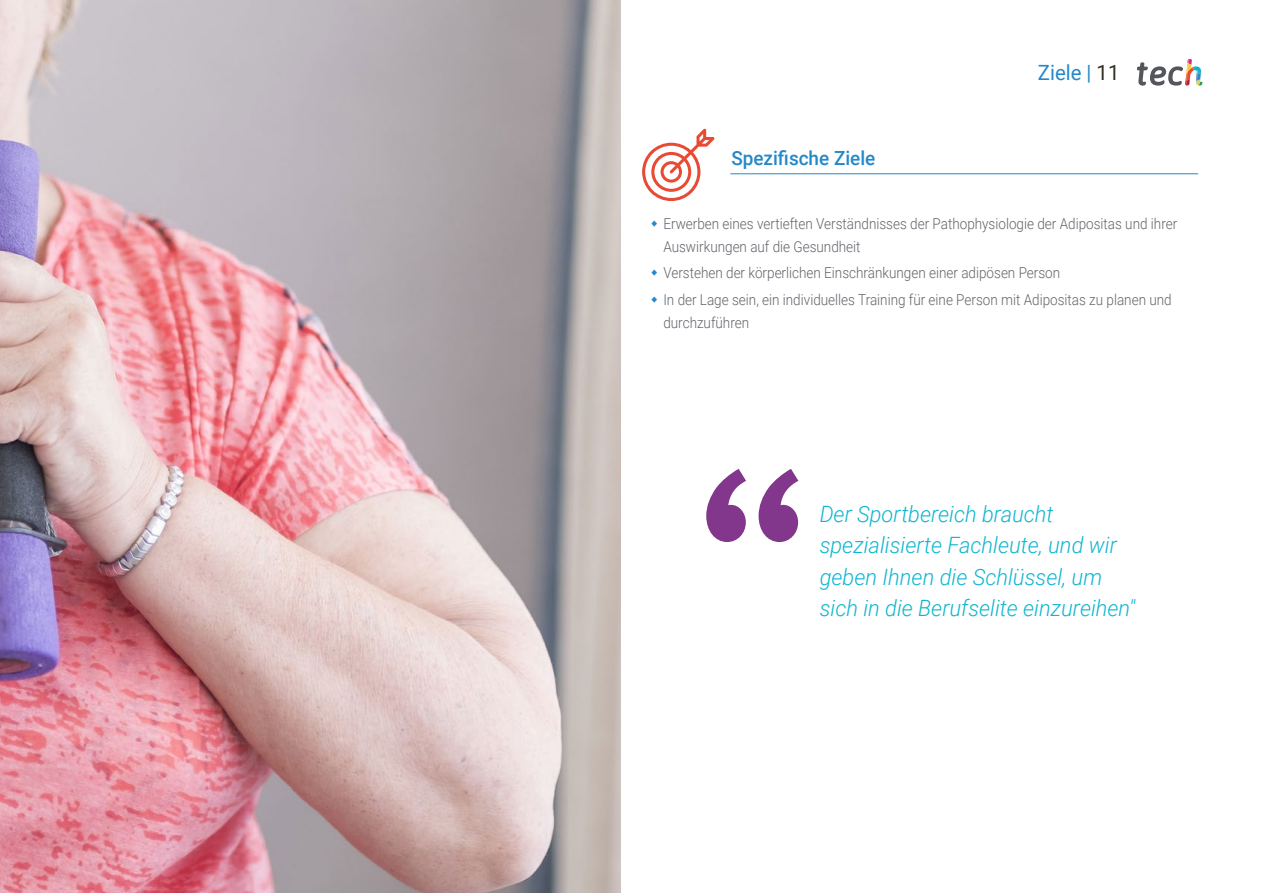
<style>
.page{position:relative;width:1263px;height:893px;background:#fff}
.page>*{position:absolute;margin:0;border:0;box-sizing:border-box;transform-origin:0 0}
.t1{font:italic 300 22.5px/31.5px "Roboto";color:#0fb6cf}
.t2{font:21px "Roboto";color:#2488c9}
.t3{font:500 19.5px "Roboto";color:#2488c9}
.t4{font:300 15px/22.5px "Roboto";color:#61646a;scale:.9 1}
.s1{color:#312e20}
</style>
<div class="page">
<img style="left:0;top:0;width:621px;height:893px">
<svg style="left:1137px;top:59px;width:65px;height:27px"></svg>
<svg style="left:706px;top:469px;width:92px;height:73px"></svg>
<svg style="left:642px;top:129px;width:72px;height:72px"></svg>
<hr style="left:730px;top:173px;width:468px;height:1px;background:#2488c9">
<h3 class="t3" style="left:731px;top:144px;width:145px">Spezifische Ziele</h3>
<h2 class="t2" style="left:1038px;top:57px;width:83px">Ziele | <span class="s1">11</span></h2>
<p class="t4" style="left:663px;top:212px;width:572px">Erwerben eines vertieften Verständnisses der Pathophysiologie der Adipositas und ihrer<br>Auswirkungen auf die Gesundheit</p>
<p class="t4" style="left:663px;top:259px;width:566px;line-height:26.7px">Verstehen der körperlichen Einschränkungen einer adipösen Person<br>In der Lage sein, ein individuelles Training für eine Person mit Adipositas zu planen und</p>
<p class="t4" style="left:663px;top:311px;width:97px">durchzuführen</p>
<h1 class="t1" style="left:820px;top:497px;width:317px">Der Sportbereich braucht spezialisierte Fachleute, und wir geben Ihnen die Schlüssel, um sich in die Berufselite einzureihen"</h1>
</div>
